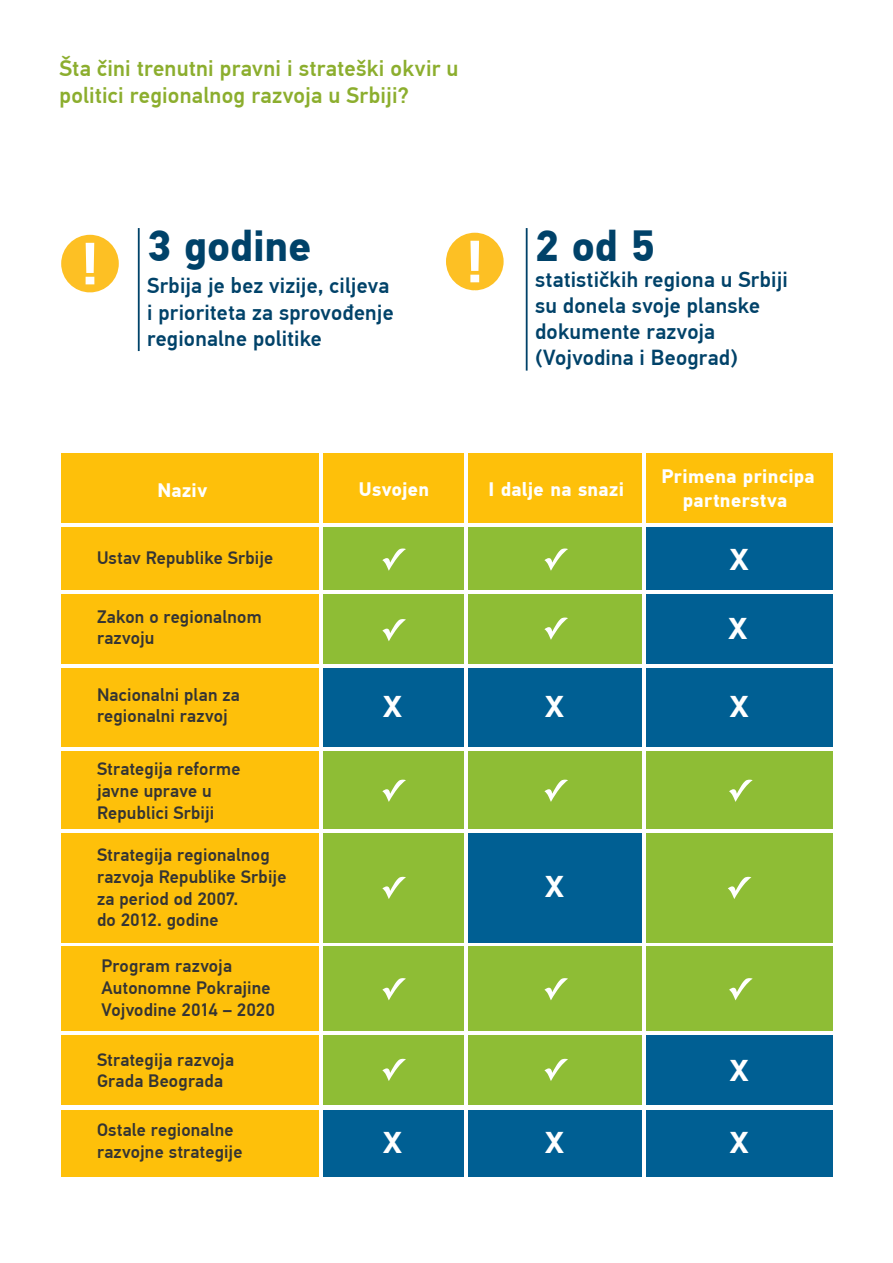
<style>
.page{position:relative;width:893px;height:1263px;background:#fff}
.page>*{position:absolute;margin:0;border:0;box-sizing:border-box;transform-origin:0 0}
.t1{font:700 43.5px "PF Din Text Pro";color:#004269}
.t2{font:700 30px "PF Din Text Pro";color:#fff}
.t3{font:500 22.5px/27px "PF Din Text Pro";letter-spacing:.01em;color:#8cae2e}
.t4{font:500 21.75px/26.1px "PF Din Text Pro";letter-spacing:.01em;color:#004269}
.t5{font:700 19.5px/23.4px "PF Din Text Pro";letter-spacing:.02em;color:#fff;text-align:center}
.t6{font:500 18px/21.6px "PF Din Text Pro";letter-spacing:.01em;color:#343434}
</style>
<div class="page">
<hr style="left:138px;top:228px;width:2px;height:123px;background:#004269">
<svg style="left:57px;top:230px;width:66px;height:67px;fill:#fdc024"></svg>
<svg style="left:86px;top:243px;width:8px;height:41px"></svg>
<hr style="left:526px;top:228px;width:2px;height:143px;background:#004269">
<svg style="left:441px;top:228px;width:67px;height:67px;fill:#fdc024"></svg>
<svg style="left:470px;top:241px;width:9px;height:41px"></svg>
<div style="left:323px;top:527px;width:141px;height:63px;background:#8ebd35"></div>
<div style="left:469px;top:527px;width:173px;height:63px;background:#8ebd35"></div>
<div style="left:323px;top:594px;width:141px;height:70px;background:#8ebd35"></div>
<div style="left:469px;top:594px;width:173px;height:70px;background:#8ebd35"></div>
<div style="left:323px;top:751px;width:141px;height:77px;background:#8ebd35"></div>
<div style="left:469px;top:751px;width:173px;height:77px;background:#8ebd35"></div>
<div style="left:646px;top:751px;width:187px;height:77px;background:#8ebd35"></div>
<div style="left:323px;top:833px;width:141px;height:109px;background:#8ebd35"></div>
<div style="left:646px;top:833px;width:187px;height:109px;background:#8ebd35"></div>
<div style="left:323px;top:947px;width:141px;height:84px;background:#8ebd35"></div>
<div style="left:469px;top:947px;width:173px;height:84px;background:#8ebd35"></div>
<div style="left:646px;top:947px;width:187px;height:84px;background:#8ebd35"></div>
<div style="left:323px;top:1036px;width:141px;height:69px;background:#8ebd35"></div>
<div style="left:469px;top:1036px;width:173px;height:69px;background:#8ebd35"></div>
<div style="left:61px;top:453px;width:258px;height:70px;background:#fec00a"></div>
<div style="left:323px;top:453px;width:141px;height:70px;background:#fec00a"></div>
<div style="left:469px;top:453px;width:173px;height:70px;background:#fec00a"></div>
<div style="left:646px;top:453px;width:187px;height:70px;background:#fec00a"></div>
<div style="left:61px;top:527px;width:258px;height:63px;background:#fec00a"></div>
<div style="left:61px;top:594px;width:258px;height:70px;background:#fec00a"></div>
<div style="left:61px;top:668px;width:258px;height:79px;background:#fec00a"></div>
<div style="left:61px;top:751px;width:258px;height:77px;background:#fec00a"></div>
<div style="left:61px;top:833px;width:258px;height:109px;background:#fec00a"></div>
<div style="left:61px;top:947px;width:258px;height:84px;background:#fec00a"></div>
<div style="left:61px;top:1036px;width:258px;height:69px;background:#fec00a"></div>
<div style="left:61px;top:1110px;width:258px;height:66px;background:#fec00a"></div>
<div style="left:646px;top:527px;width:187px;height:63px;background:#005f93"></div>
<div style="left:646px;top:594px;width:187px;height:70px;background:#005f93"></div>
<div style="left:323px;top:668px;width:141px;height:79px;background:#005f93"></div>
<div style="left:469px;top:668px;width:173px;height:79px;background:#005f93"></div>
<div style="left:646px;top:668px;width:187px;height:79px;background:#005f93"></div>
<div style="left:469px;top:833px;width:173px;height:109px;background:#005f93"></div>
<div style="left:646px;top:1036px;width:187px;height:69px;background:#005f93"></div>
<div style="left:323px;top:1110px;width:141px;height:66px;background:#005f93"></div>
<div style="left:469px;top:1110px;width:173px;height:66px;background:#005f93"></div>
<div style="left:646px;top:1110px;width:187px;height:66px;background:#005f93"></div>
<svg style="left:382px;top:548px;width:24px;height:23px"></svg>
<svg style="left:544px;top:548px;width:24px;height:23px"></svg>
<svg style="left:382px;top:619px;width:24px;height:22px"></svg>
<svg style="left:544px;top:617px;width:24px;height:23px"></svg>
<svg style="left:382px;top:780px;width:24px;height:22px"></svg>
<svg style="left:544px;top:780px;width:24px;height:22px"></svg>
<svg style="left:729px;top:780px;width:24px;height:22px"></svg>
<svg style="left:382px;top:877px;width:24px;height:22px"></svg>
<svg style="left:728px;top:877px;width:23px;height:22px"></svg>
<svg style="left:382px;top:978px;width:24px;height:22px"></svg>
<svg style="left:544px;top:978px;width:24px;height:22px"></svg>
<svg style="left:729px;top:978px;width:24px;height:22px"></svg>
<svg style="left:382px;top:1059px;width:24px;height:22px"></svg>
<svg style="left:544px;top:1059px;width:24px;height:22px"></svg>
<p class="t3" style="left:60px;top:56px;width:401px">Šta čini trenutni pravni i strateški okvir u politici regionalnog razvoja u Srbiji?</p>
<h1 class="t1" style="left:147px;top:219px;width:166px">3 godine</h1>
<p class="t4" style="left:147px;top:273px;width:248px">Srbija je bez vizije, ciljeva i prioriteta za sprovođenje regionalne politike</p>
<h1 class="t1" style="left:535px;top:219px;width:121px">2 od 5</h1>
<p class="t4" style="left:535px;top:267px;width:254px">statističkih regiona u Srbiji su donela svoje planske dokumente razvoja (Vojvodina i Beograd)</p>
<p class="t5" style="left:157px;top:479px;width:51px">Naziv</p>
<p class="t5" style="left:359px;top:478px;width:72px">Usvojen</p>
<p class="t5" style="left:488px;top:478px;width:137px">I dalje na snazi</p>
<p class="t5" style="left:661px;top:465px;width:155px">Primena principa partnerstva</p>
<p class="t6" style="left:97px;top:547px;width:178px">Ustav Republike Srbije</p>
<h2 class="t2" style="left:730px;top:542px;width:20px">X</h2>
<p class="t6" style="left:97px;top:606px;width:166px">Zakon o regionalnom razvoju</p>
<h2 class="t2" style="left:728px;top:611px;width:20px">X</h2>
<p class="t6" style="left:97px;top:684px;width:144px">Nacionalni plan za regionalni razvoj</p>
<h2 class="t2" style="left:383px;top:689px;width:20px">X</h2>
<h2 class="t2" style="left:545px;top:689px;width:20px">X</h2>
<h2 class="t2" style="left:730px;top:689px;width:20px">X</h2>
<p class="t6" style="left:97px;top:759px;width:145px">Strategija reforme javne uprave u<br>Republici Srbiji</p>
<p class="t6" style="left:97px;top:845px;width:191px">Strategija regionalnog razvoja Republike Srbije za period od 2007.<br>do 2012. godine</p>
<h2 class="t2" style="left:545px;top:869px;width:20px">X</h2>
<p class="t6" style="left:102px;top:956px;width:175px">Program razvoja<br>Autonomne Pokrajine<br>Vojvodine 2014 – 2020</p>
<p class="t6" style="left:97px;top:1049px;width:139px">Strategija razvoja<br>Grada Beograda</p>
<h2 class="t2" style="left:730px;top:1052px;width:20px">X</h2>
<p class="t6" style="left:97px;top:1119px;width:147px">Ostale regionalne razvojne strategije</p>
<h2 class="t2" style="left:383px;top:1124px;width:20px">X</h2>
<h2 class="t2" style="left:545px;top:1124px;width:20px">X</h2>
<h2 class="t2" style="left:730px;top:1124px;width:20px">X</h2>
</div>
